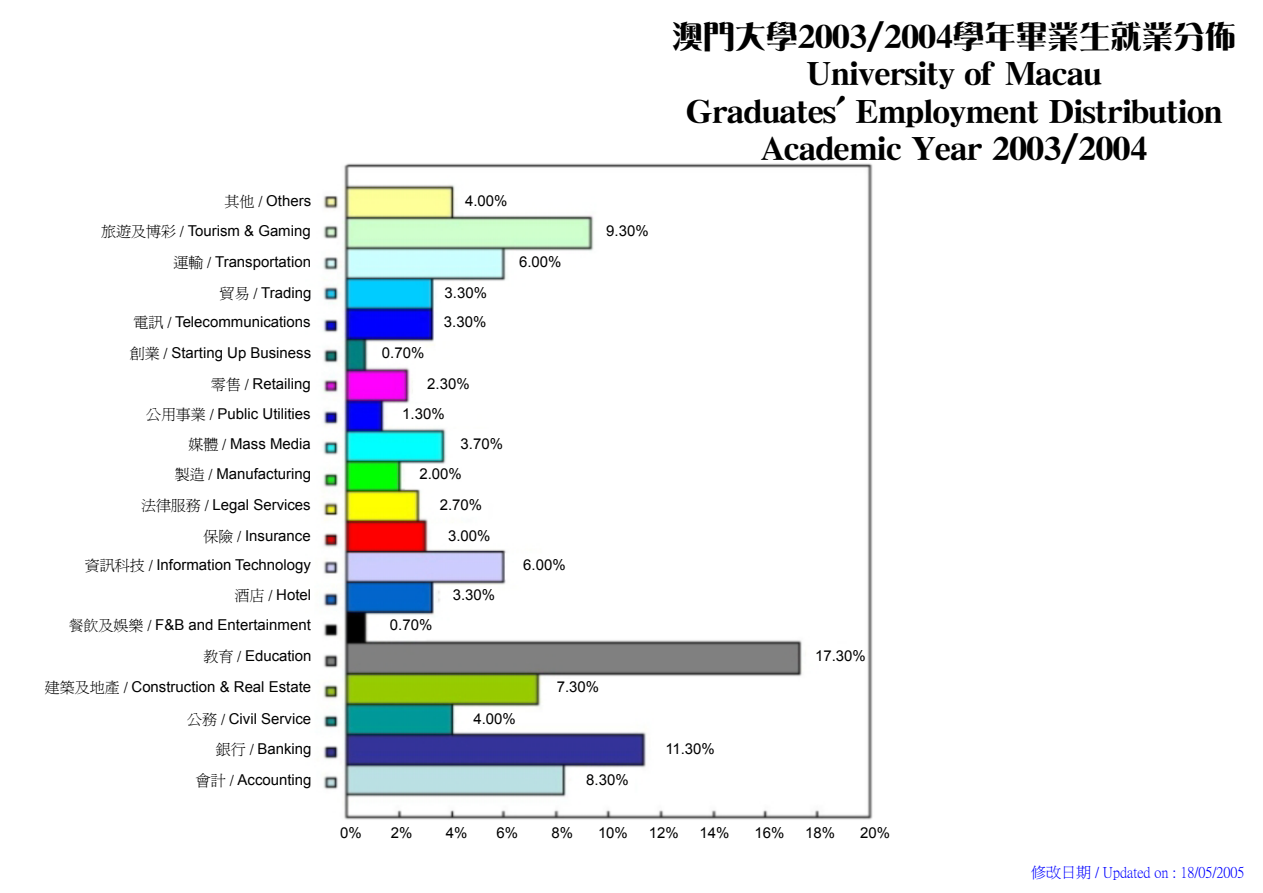
<style>
.page{position:relative;width:1263px;height:893px;background:#fff}
.page>*{position:absolute;margin:0;border:0;box-sizing:border-box;transform-origin:0 0}
.t1{font:31.5px/37.5px "DFP Yea Song B5";color:#000;text-align:center}
.t2{font:15px "Arial";color:#000}
.t3{font:15px "P Ming Li U";color:#00f}
.s1{font-family:"P Ming Li U"}
</style>
<div class="page">
<img style="left:322px;top:163px;width:551px;height:657px">
<p class="t2" style="left:225px;top:190px;width:88px"><span class="s1">其他 /</span> Others</p>
<p class="t2" style="left:465px;top:190px;width:44px">4.00%</p>
<p class="t2" style="left:101px;top:220px;width:211px"><span class="s1">旅遊及博彩 /</span> Tourism &amp; Gaming</p>
<p class="t2" style="left:606px;top:220px;width:44px">9.30%</p>
<p class="t2" style="left:173px;top:252px;width:139px"><span class="s1">運輸 /</span> Transportation</p>
<p class="t2" style="left:519px;top:252px;width:44px">6.00%</p>
<p class="t2" style="left:220px;top:283px;width:93px"><span class="s1">貿易 /</span> Trading</p>
<p class="t2" style="left:445px;top:283px;width:44px">3.30%</p>
<p class="t2" style="left:134px;top:311px;width:179px"><span class="s1">電訊 /</span> Telecommunications</p>
<p class="t2" style="left:444px;top:311px;width:44px">3.30%</p>
<h1 class="t1" style="left:672px;top:18px;width:566px">澳門大學2003/2004學年畢業生就業分佈<br>University of Macau<br>Graduates' Employment Distribution<br>Academic Year 2003/2004</h1>
<p class="t2" style="left:130px;top:343px;width:183px"><span class="s1">創業 /</span> Starting Up Business</p>
<p class="t2" style="left:382px;top:343px;width:44px">0.70%</p>
<p class="t2" style="left:211px;top:374px;width:101px"><span class="s1">零售 /</span> Retailing</p>
<p class="t2" style="left:427px;top:374px;width:44px">2.30%</p>
<p class="t2" style="left:146px;top:404px;width:166px"><span class="s1">公用事業 /</span> Public Utilities</p>
<p class="t2" style="left:402px;top:404px;width:44px">1.30%</p>
<p class="t2" style="left:188px;top:434px;width:124px"><span class="s1">媒體 /</span> Mass Media</p>
<p class="t2" style="left:461px;top:434px;width:44px">3.70%</p>
<p class="t2" style="left:175px;top:464px;width:138px"><span class="s1">製造 /</span> Manufacturing</p>
<p class="t2" style="left:419px;top:464px;width:44px">2.00%</p>
<p class="t2" style="left:141px;top:495px;width:171px"><span class="s1">法律服務 /</span> Legal Services</p>
<p class="t2" style="left:440px;top:495px;width:44px">2.70%</p>
<p class="t2" style="left:203px;top:526px;width:109px"><span class="s1">保險 /</span> Insurance</p>
<p class="t2" style="left:448px;top:526px;width:44px">3.00%</p>
<p class="t2" style="left:85px;top:555px;width:228px"><span class="s1">資訊科技 /</span> Information Technology</p>
<p class="t2" style="left:523px;top:555px;width:44px">6.00%</p>
<p class="t2" style="left:235px;top:585px;width:78px"><span class="s1">酒店 /</span> Hotel</p>
<p class="t2" style="left:453px;top:585px;width:44px">3.30%</p>
<p class="t2" style="left:69px;top:615px;width:244px"><span class="s1">餐飲及娛樂 /</span> F&amp;B and Entertainment</p>
<p class="t2" style="left:390px;top:615px;width:44px">0.70%</p>
<p class="t2" style="left:203px;top:646px;width:110px"><span class="s1">教育 /</span> Education</p>
<p class="t2" style="left:815px;top:646px;width:52px">17.30%</p>
<p class="t2" style="left:45px;top:677px;width:268px"><span class="s1">建築及地產 /</span> Construction &amp; Real Estate</p>
<p class="t2" style="left:557px;top:677px;width:44px">7.30%</p>
<p class="t2" style="left:187px;top:708px;width:125px"><span class="s1">公務 /</span> Civil Service</p>
<p class="t2" style="left:473px;top:708px;width:44px">4.00%</p>
<p class="t2" style="left:216px;top:738px;width:97px"><span class="s1">銀行 /</span> Banking</p>
<p class="t2" style="left:665px;top:738px;width:51px">11.30%</p>
<p class="t2" style="left:196px;top:770px;width:117px"><span class="s1">會計 /</span> Accounting</p>
<p class="t2" style="left:586px;top:770px;width:44px">8.30%</p>
<p class="t2" style="left:340px;top:823px;width:23px">0%</p>
<p class="t2" style="left:391px;top:823px;width:23px">2%</p>
<p class="t2" style="left:446px;top:823px;width:23px">4%</p>
<p class="t2" style="left:496px;top:823px;width:23px">6%</p>
<p class="t2" style="left:551px;top:823px;width:23px">8%</p>
<p class="t2" style="left:598px;top:823px;width:31px">10%</p>
<p class="t2" style="left:649px;top:823px;width:31px">12%</p>
<p class="t2" style="left:700px;top:823px;width:31px">14%</p>
<p class="t2" style="left:754px;top:823px;width:31px">16%</p>
<p class="t2" style="left:805px;top:823px;width:31px">18%</p>
<p class="t2" style="left:860px;top:823px;width:31px">20%</p>
<p class="t3" style="left:1031px;top:865px;width:215px">修改日期 / Updated on : 18/05/2005</p>
</div>
